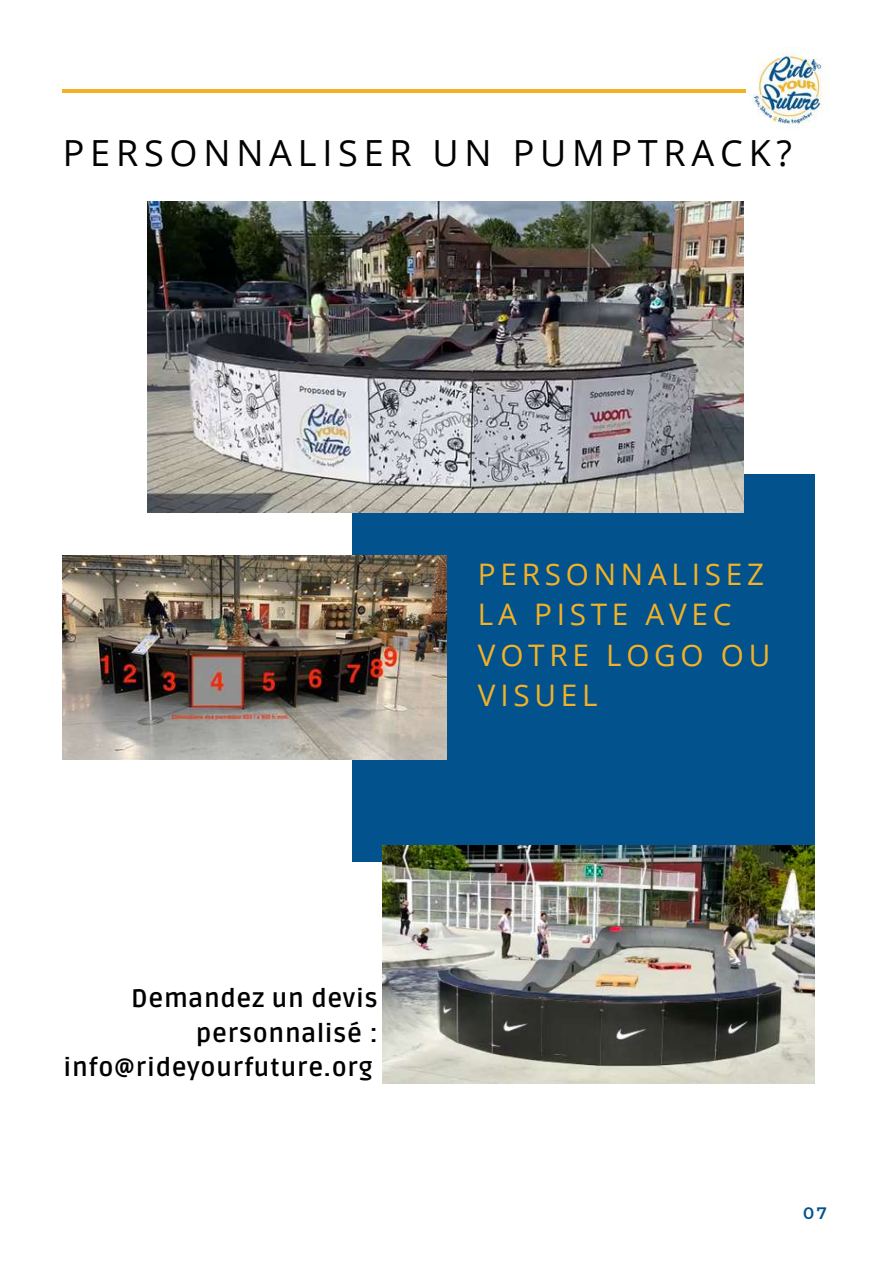
<style>
.page{position:relative;width:894px;height:1264px;background:#fff}
.page>*{position:absolute;margin:0;border:0;box-sizing:border-box;transform-origin:0 0}
.t1{font:36px "Open Sans";letter-spacing:.16em;color:#000}
.t2{font:29.7px/40.5px "Open Sans";letter-spacing:.16em;color:#f4b124}
.t3{font:700 25.2px/34.8px "Ruda";letter-spacing:.03em;color:#000;text-align:right}
.t4{font:600 16.5px "Montserrat";color:#02538d}
</style>
<div class="page">
<div style="left:352px;top:474px;width:462px;height:387px;background:#02538d"></div>
<img style="left:148px;top:201px;width:595px;height:312px">
<img style="left:63px;top:556px;width:384px;height:203px">
<img style="left:382px;top:845px;width:432px;height:238px">
<hr style="left:63px;top:89px;width:767px;height:4px;background:#f4b124">
<img style="left:746px;top:50px;width:84px;height:78px">
<h1 class="t1" style="left:63px;top:127px;width:730px">PERSONNALISER UN PUMPTRACK?</h1>
<p class="t2" style="left:478px;top:552px;width:294px">PERSONNALISEZ<br>LA PISTE AVEC<br>VOTRE LOGO OU<br>VISUEL</p>
<p class="t3" style="left:63px;top:981px;width:315px">Demandez un devis personnalisé : info@rideyourfuture.org</p>
<p class="t4" style="left:802px;top:1203px;width:25px">07</p>
</div>
